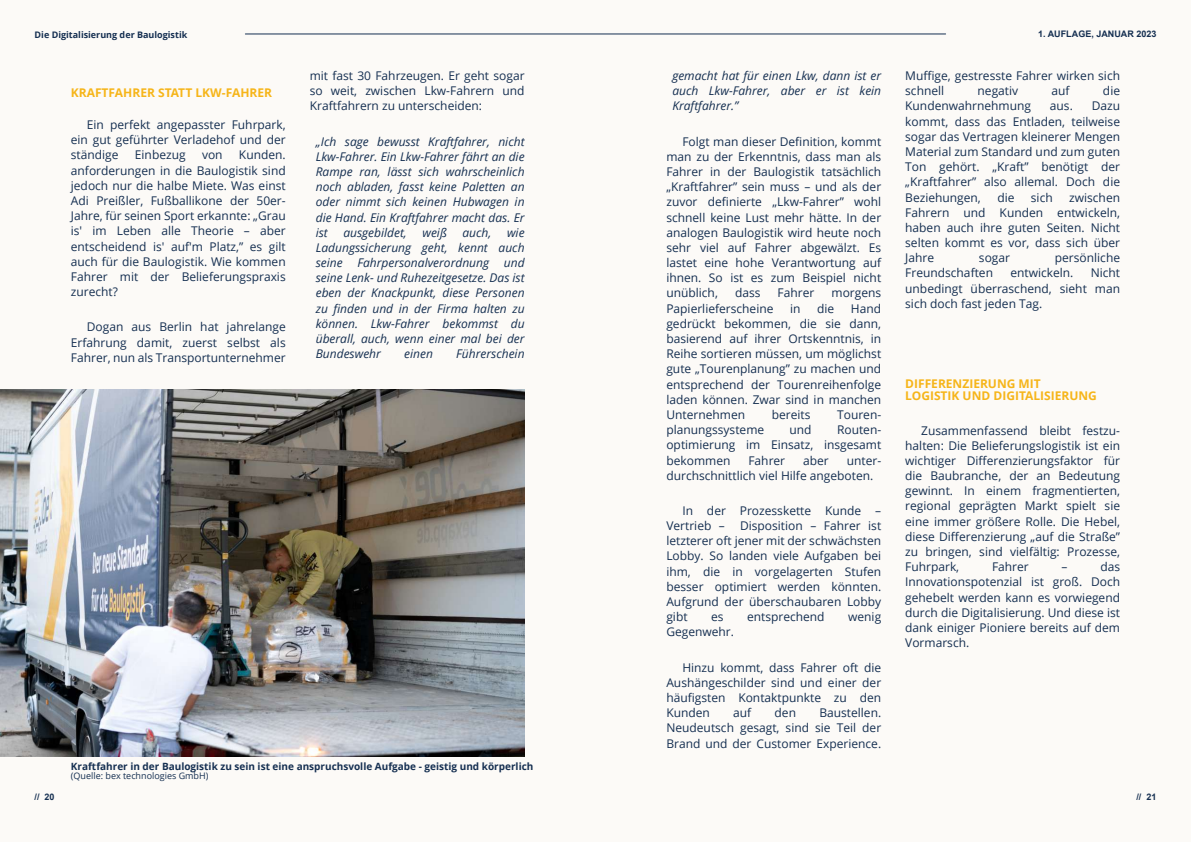
<style>
.page{position:relative;width:1191px;height:842px;background:#fff}
.page>*{position:absolute;margin:0;border:0;box-sizing:border-box;transform-origin:0 0}
.t1{font:12px/15.2px "Open Sans";color:#152f51;text-align:justify}
.t2{font:italic 12px/15.2px "Open Sans";color:#152f51;text-align:justify}
.t3{font:700 12px/12px "Open Sans";color:#f6b519}
.t4{font:700 10px "Open Sans";color:#152f51}
.t5{font:700 9px "Open Sans";color:#152f51}
.t6{font:700 9px "Arial";color:#152f51}
.t7{font:9px "Open Sans";color:#152f51}
</style>
<div class="page">
<div style="left:0;top:0;width:595px;height:842px;background:#fcfaf7"></div>
<div style="left:595px;top:0;width:596px;height:842px;background:#fcfaf7"></div>
<hr style="left:245px;top:33px;width:700px;height:1px;background:#152f51">
<img style="left:0;top:390px;width:524px;height:367px">
<p class="t5" style="left:35px;top:31px;width:154px">Die Digitalisierung der Baulogistik</p>
<p class="t3" style="left:71px;top:88px;width:203px">KRAFTFAHRER STATT LKW-FAHRER</p>
<p class="t1" style="left:71px;top:118px;width:216px;text-indent:16px">Ein perfekt angepasster Fuhrpark, ein gut geführter Verladehof und der ständige</p>
<p class="t1" style="left:71px;top:149px;width:216px;text-indent:168px">Kunden. anforderungen in die Baulogistik sind jedoch nur die halbe Miete. Was einst Adi Preißler, Fußballikone der 50er-Jahre, für seinen Sport erkannte: „Grau is' im Leben alle Theorie – aber entscheidend is' auf'm Platz,” es gilt auch für die Baulogistik. Wie kommen Fahrer mit der Belieferungspraxis zurecht?</p>
<p class="t1" style="left:71px;top:321px;width:216px;text-indent:16px">Dogan aus Berlin hat jahrelange Erfahrung damit, zuerst selbst als Fahrer, nun als Transportunternehmer</p>
<p class="t1" style="left:135px;top:149px;width:52px">Einbezug</p>
<p class="t1" style="left:202px;top:149px;width:22px">von</p>
<p class="t1" style="left:310px;top:69px;width:216px">mit fast 30 Fahrzeugen. Er geht sogar so weit, zwischen Lkw-Fahrern und Kraftfahrern zu unterscheiden:</p>
<p class="t2" style="left:316px;top:135px;width:210px">„Ich sage bewusst Kraftfahrer, nicht Lkw-Fahrer. Ein Lkw-Fahrer fährt an die Rampe ran, lässt sich wahrscheinlich noch abladen, fasst keine Paletten an oder nimmt sich keinen Hubwagen in die Hand. Ein Kraftfahrer macht das. Er ist</p>
<p class="t2" style="left:343px;top:226px;width:65px">ausgebildet,</p>
<p class="t2" style="left:422px;top:226px;width:26px">weiß</p>
<p class="t2" style="left:462px;top:226px;width:30px">auch,</p>
<p class="t2" style="left:316px;top:226px;width:210px;text-indent:191px">wie Ladungssicherung geht, kennt auch seine Fahrpersonalverordnung und seine Lenk- und Ruhezeitgesetze. Das ist eben der Knackpunkt, diese Personen zu finden und in der Firma halten zu können. Lkw-Fahrer bekommst du überall, auch, wenn einer mal bei der Bundeswehr</p>
<p class="t2" style="left:404px;top:347px;width:30px">einen</p>
<p class="t2" style="left:456px;top:347px;width:70px">Führerschein</p>
<p class="t4" style="left:71px;top:762px;width:464px">Kraftfahrer in der Baulogistik zu sein ist eine anspruchsvolle Aufgabe - geistig und körperlich</p>
<p class="t7" style="left:71px;top:772px;width:139px">(Quelle: bex technologies GmbH)</p>
<p class="t2" style="left:672px;top:69px;width:210px">gemacht hat für einen Lkw, dann ist er auch Lkw-Fahrer, aber er ist kein Kraftfahrer.”</p>
<p class="t1" style="left:666px;top:135px;width:216px;text-indent:16px">Folgt man dieser Definition, kommt man zu der Erkenntnis, dass man als Fahrer in der Baulogistik tatsächlich „Kraftfahrer” sein muss – und als der zuvor definierte „Lkw-Fahrer” wohl schnell keine Lust mehr hätte. In der analogen Baulogistik wird heute noch sehr viel auf Fahrer abgewälzt. Es lastet eine hohe Verantwortung auf ihnen. So ist es zum Beispiel nicht unüblich,</p>
<p class="t1" style="left:735px;top:287px;width:27px">dass</p>
<p class="t1" style="left:777px;top:287px;width:38px">Fahrer</p>
<p class="t1" style="left:831px;top:287px;width:51px">morgens</p>
<p class="t1" style="left:666px;top:302px;width:109px">Papierlieferscheine</p>
<p class="t1" style="left:790px;top:302px;width:12px">in</p>
<p class="t1" style="left:817px;top:302px;width:19px">die</p>
<p class="t1" style="left:666px;top:302px;width:216px;text-indent:185px">Hand gedrückt bekommen, die sie dann, basierend auf ihrer Ortskenntnis, in Reihe sortieren müssen, um möglichst gute „Tourenplanung” zu machen und entsprechend der Tourenreihenfolge laden können. Zwar sind in manchen Unternehmen</p>
<p class="t1" style="left:771px;top:408px;width:40px">bereits</p>
<p class="t1" style="left:837px;top:408px;width:46px">Touren-</p>
<p class="t1" style="left:666px;top:423px;width:99px">planungssysteme</p>
<p class="t1" style="left:789px;top:423px;width:24px">und</p>
<p class="t1" style="left:666px;top:423px;width:216px;text-indent:171px">Routen&shy;optimierung im Einsatz, insgesamt bekommen</p>
<p class="t1" style="left:748px;top:454px;width:38px">Fahrer</p>
<p class="t1" style="left:803px;top:454px;width:27px">aber</p>
<p class="t1" style="left:666px;top:454px;width:216px;text-indent:180px">unter&shy;durchschnittlich viel Hilfe angeboten.</p>
<p class="t1" style="left:666px;top:504px;width:216px;text-indent:16px">In der Prozesskette Kunde –<br>Vertrieb –</p>
<p class="t1" style="left:666px;top:519px;width:216px;text-indent:74px">Disposition – Fahrer ist letzterer oft jener mit der schwächsten Lobby. So landen viele Aufgaben bei ihm, die in vorgelagerten Stufen besser optimiert werden könnten.<br>Aufgrund der überschaubaren Lobby gibt</p>
<p class="t1" style="left:711px;top:610px;width:14px">es</p>
<p class="t1" style="left:747px;top:610px;width:79px">entsprechend</p>
<p class="t1" style="left:848px;top:610px;width:35px">wenig</p>
<p class="t1" style="left:666px;top:626px;width:69px">Gegenwehr.</p>
<p class="t1" style="left:666px;top:661px;width:216px;text-indent:16px">Hinzu kommt, dass Fahrer oft die Aushängeschilder sind und einer der häufigsten Kontaktpunkte zu den Kunden</p>
<p class="t1" style="left:733px;top:706px;width:20px">auf</p>
<p class="t1" style="left:774px;top:706px;width:23px">den</p>
<p class="t1" style="left:666px;top:706px;width:216px;text-indent:153px">Baustellen.<br>Neudeutsch gesagt, sind sie Teil der Brand und der Customer Experience.</p>
<p class="t6" style="left:1038px;top:31px;width:120px">1. AUFLAGE, JANUAR 2023</p>
<p class="t1" style="left:905px;top:69px;width:216px">Muffige, gestresste Fahrer wirken sich schnell</p>
<p class="t1" style="left:977px;top:84px;width:42px">negativ</p>
<p class="t1" style="left:1051px;top:84px;width:20px">auf</p>
<p class="t1" style="left:1103px;top:84px;width:19px">die</p>
<p class="t1" style="left:905px;top:100px;width:127px">Kundenwahrnehmung</p>
<p class="t1" style="left:1049px;top:100px;width:24px">aus.</p>
<p class="t1" style="left:905px;top:100px;width:216px;text-indent:186px">Dazu kommt, dass das Entladen, teilweise sogar das Vertragen kleinerer Mengen Material zum Standard und zum guten Ton gehört. „Kraft” benötigt der „Kraftfahrer” also allemal. Doch die Beziehungen,</p>
<p class="t1" style="left:905px;top:191px;width:216px;text-indent:164px">zwischen Fahrern und Kunden entwickeln, haben auch ihre guten Seiten. Nicht selten kommt es vor, dass sich über Jahre</p>
<p class="t1" style="left:997px;top:191px;width:19px">die</p>
<p class="t1" style="left:1031px;top:191px;width:23px">sich</p>
<p class="t1" style="left:979px;top:251px;width:33px">sogar</p>
<p class="t1" style="left:1054px;top:251px;width:67px">persönliche</p>
<p class="t1" style="left:905px;top:267px;width:89px">Freundschaften</p>
<p class="t1" style="left:1010px;top:267px;width:65px">entwickeln.</p>
<p class="t1" style="left:905px;top:267px;width:216px;text-indent:185px">Nicht unbedingt überraschend, sieht man sich doch fast jeden Tag.</p>
<p class="t3" style="left:905px;top:379px;width:193px">DIFFERENZIERUNG MIT<br>LOGISTIK UND DIGITALISIERUNG</p>
<p class="t1" style="left:905px;top:424px;width:216px;text-indent:16px">Zusammenfassend bleibt festzu&shy;halten: Die Belieferungslogistik ist ein wichtiger Differenzierungsfaktor für die Baubranche, der an Bedeutung gewinnt. In einem fragmentierten, regional geprägten Markt spielt sie eine immer größere Rolle. Die Hebel, diese Differenzierung „auf die Straße” zu bringen, sind vielfältig: Prozesse, Fuhrpark,</p>
<p class="t1" style="left:905px;top:560px;width:216px;text-indent:195px">das Innovationspotenzial ist groß. Doch gehebelt werden kann es vorwiegend durch die Digitalisierung. Und diese ist dank einiger Pioniere bereits auf dem Vormarsch.</p>
<p class="t1" style="left:992px;top:560px;width:38px">Fahrer</p>
<p class="t1" style="left:1061px;top:560px;width:7px">–</p>
<p class="t6" style="left:35px;top:793px;width:22px">// 20</p>
<p class="t6" style="left:1136px;top:793px;width:22px">// 21</p>
</div>
